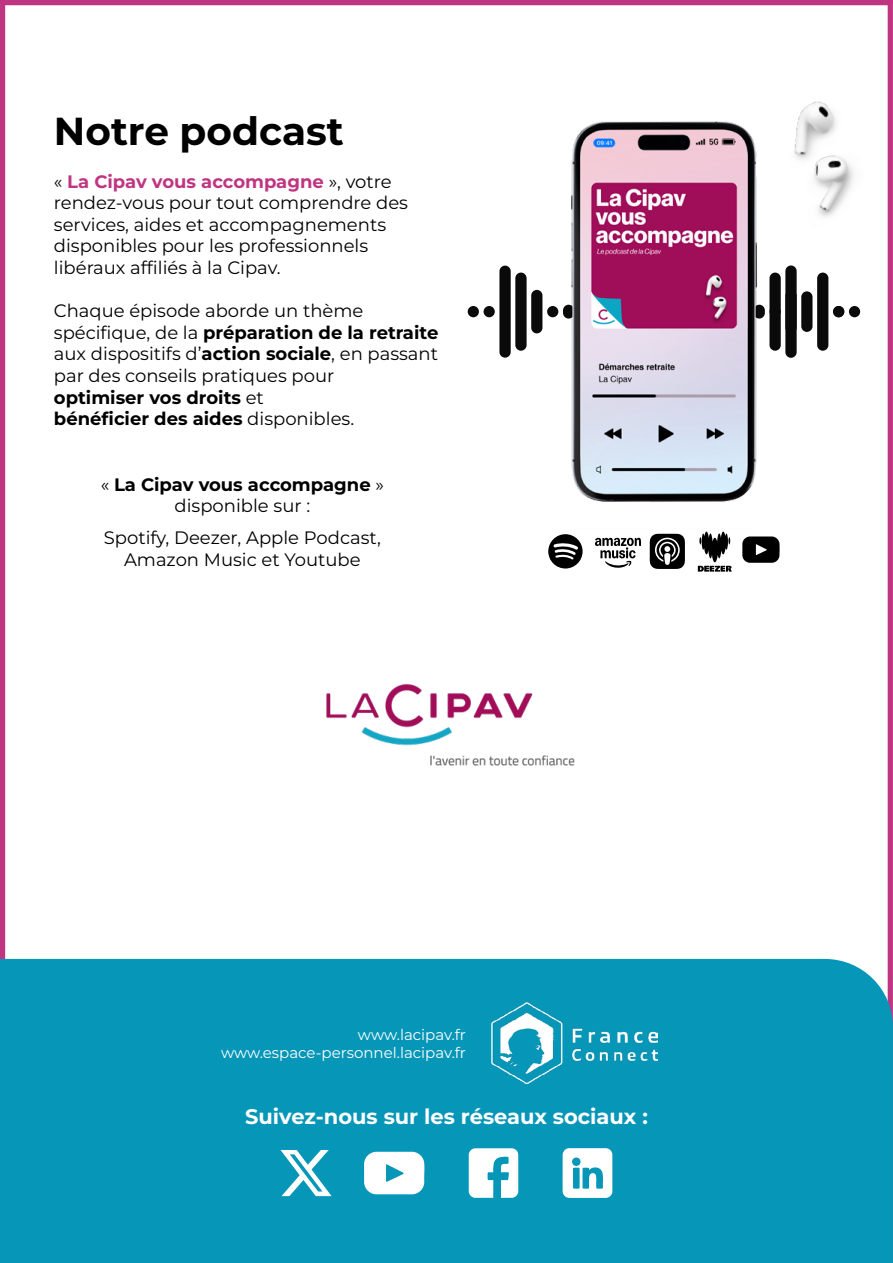
<style>
.page{position:relative;width:893px;height:1263px;background:#fff}
.page>*{position:absolute;margin:0;border:0;box-sizing:border-box;transform-origin:0 0}
.t1{font:700 39px "Montserrat";color:#000}
.t2{font:700 21px "Montserrat";color:#fff}
.t3{font:18px/21.6px "Montserrat";color:#000}
.t4{font:700 18px/21.6px "Montserrat";color:#000;text-align:center}
.t5{font:15px/18px "Montserrat";color:#fff;text-align:right}
.s1{font-weight:700;color:#c03582}
.s2{font-weight:700}
.s3{font-weight:400}
</style>
<div class="page">
<img style="left:326px;top:683px;width:249px;height:83px">
<hr style="left:0;top:0;width:893px;height:4px;background:#c03582">
<hr style="left:0;top:0;width:2px;height:1263px;background:#c03582">
<div style="left:0;top:959px;width:893px;height:304px;background:#0596b8"></div>
<svg style="left:364px;top:1152px;width:61px;height:42px"></svg>
<svg style="left:469px;top:1148px;width:49px;height:50px"></svg>
<svg style="left:563px;top:1148px;width:49px;height:50px"></svg>
<svg style="left:280px;top:1150px;width:52px;height:46px"></svg>
<img style="left:491px;top:1002px;width:166px;height:81px">
<img style="left:468px;top:121px;width:392px;height:381px">
<img style="left:727px;top:62px;width:166px;height:191px">
<svg style="left:548px;top:534px;width:35px;height:34px"></svg>
<svg style="left:595px;top:537px;width:47px;height:31px"></svg>
<svg style="left:698px;top:532px;width:34px;height:40px"></svg>
<svg style="left:650px;top:534px;width:35px;height:35px"></svg>
<svg style="left:742px;top:536px;width:38px;height:27px"></svg>
<h1 class="t1" style="left:54px;top:103px;width:291px">Notre podcast</h1>
<p class="t3" style="left:54px;top:172px;width:356px">« <span class="s1">La Cipav vous accompagne</span> », votre rendez-vous pour tout comprendre des services, aides et accompagnements disponibles pour les professionnels libéraux affiliés à la Cipav.</p>
<p class="t3" style="left:54px;top:301px;width:386px">Chaque épisode aborde un thème spécifique, de la <span class="s2">préparation de la retraite </span>aux dispositifs d’<span class="s2">action sociale</span>, en passant par des conseils pratiques pour<br><span class="s2">optimiser vos droits</span> et<br><span class="s2">bénéficier des aides</span> disponibles.</p>
<p class="t4" style="left:101px;top:475px;width:285px"><span class="s3">«</span> La Cipav vous accompagne <span class="s3">» disponible sur :</span></p>
<p class="t3" style="left:104px;top:529px;width:279px;text-align:center">Spotify, Deezer, Apple Podcast,<br>Amazon Music et Youtube</p>
<p class="t5" style="left:221px;top:1026px;width:246px">www.lacipav.fr www.espace-personnel.lacipav.fr</p>
<p class="t2" style="left:245px;top:1101px;width:404px">Suivez-nous sur les réseaux sociaux :</p>
</div>
